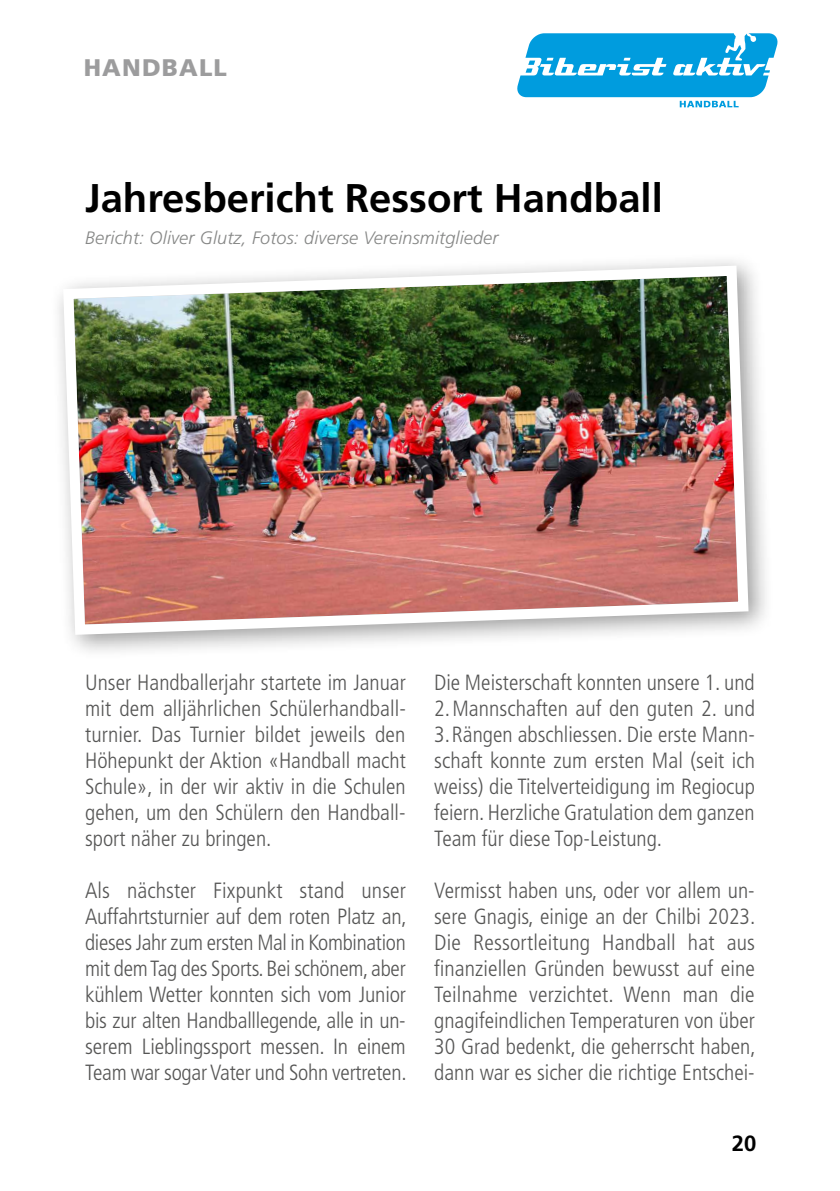
<style>
.page{position:relative;width:840px;height:1191px;background:#fff}
.page>*{position:absolute;margin:0;border:0;box-sizing:border-box;transform-origin:0 0}
.t1{font:700 40px "Frutiger";color:#000}
.t2{font:900 24px "Frutiger";letter-spacing:.05em;color:#9c9c9d}
.t3{font:300 condensed 22px/26px "Frutiger";color:#565655;text-align:justify}
.t4{font:700 22px "Frutiger";color:#000}
.t5{font:italic 300 18px "Frutiger";letter-spacing:.01em;color:#868786}
</style>
<div class="page">
<svg style="left:517px;top:33px;width:261px;height:74px"></svg>
<div style="left:50px;top:252px;width:723px;height:409px;background:#000;opacity:.4"></div>
<img style="left:58px;top:260px;width:695px;height:380px">
<p class="t2" style="left:84px;top:53px;width:145px">HANDBALL</p>
<h1 class="t1" style="left:85px;top:174px;width:579px">Jahresbericht Ressort Handball</h1>
<p class="t5" style="left:85px;top:227px;width:414px">Bericht: Oliver Glutz, Fotos: diverse Vereinsmitglieder</p>
<p class="t3" style="left:85px;top:669px;width:322px">Unser Handballerjahr startete im Januar mit dem alljährlichen Schülerhandball&shy;turnier. Das Turnier bildet jeweils den Höhepunkt der Aktion «Handball macht Schule», in der wir aktiv in die Schulen gehen, um den Schülern den Handball&shy;sport näher zu bringen.</p>
<p class="t3" style="left:85px;top:877px;width:323px">Als nächster Fixpunkt stand unser Auffahrtsturnier auf dem roten Platz an, dieses Jahr zum ersten Mal in Kombination mit dem Tag des Sports. Bei schönem, aber kühlem Wetter konnten sich vom Junior bis zur alten Handballlegende, alle in un&shy;serem Lieblingssport messen. In einem Team war sogar Vater und Sohn vertreten.</p>
<p class="t3" style="left:434px;top:669px;width:322px">Die Meisterschaft konnten unsere 1. und 2.Mannschaften auf den guten 2. und 3.Rängen abschliessen. Die erste Mann&shy;schaft konnte zum ersten Mal (seit ich weiss) die Titelverteidigung im Regiocup feiern. Herzliche Gratulation dem ganzen Team für diese Top-Leistung.</p>
<p class="t3" style="left:434px;top:877px;width:323px">Vermisst haben uns, oder vor allem un&shy;sere Gnagis, einige an der Chilbi 2023.<br>Die Ressortleitung Handball hat aus finanziellen Gründen bewusst auf eine Teilnahme verzichtet. Wenn man die gnagifeindlichen Temperaturen von über 30 Grad bedenkt, die geherrscht haben, dann war es sicher die richtige Entschei-</p>
<p class="t4" style="left:731px;top:1130px;width:26px">20</p>
</div>
